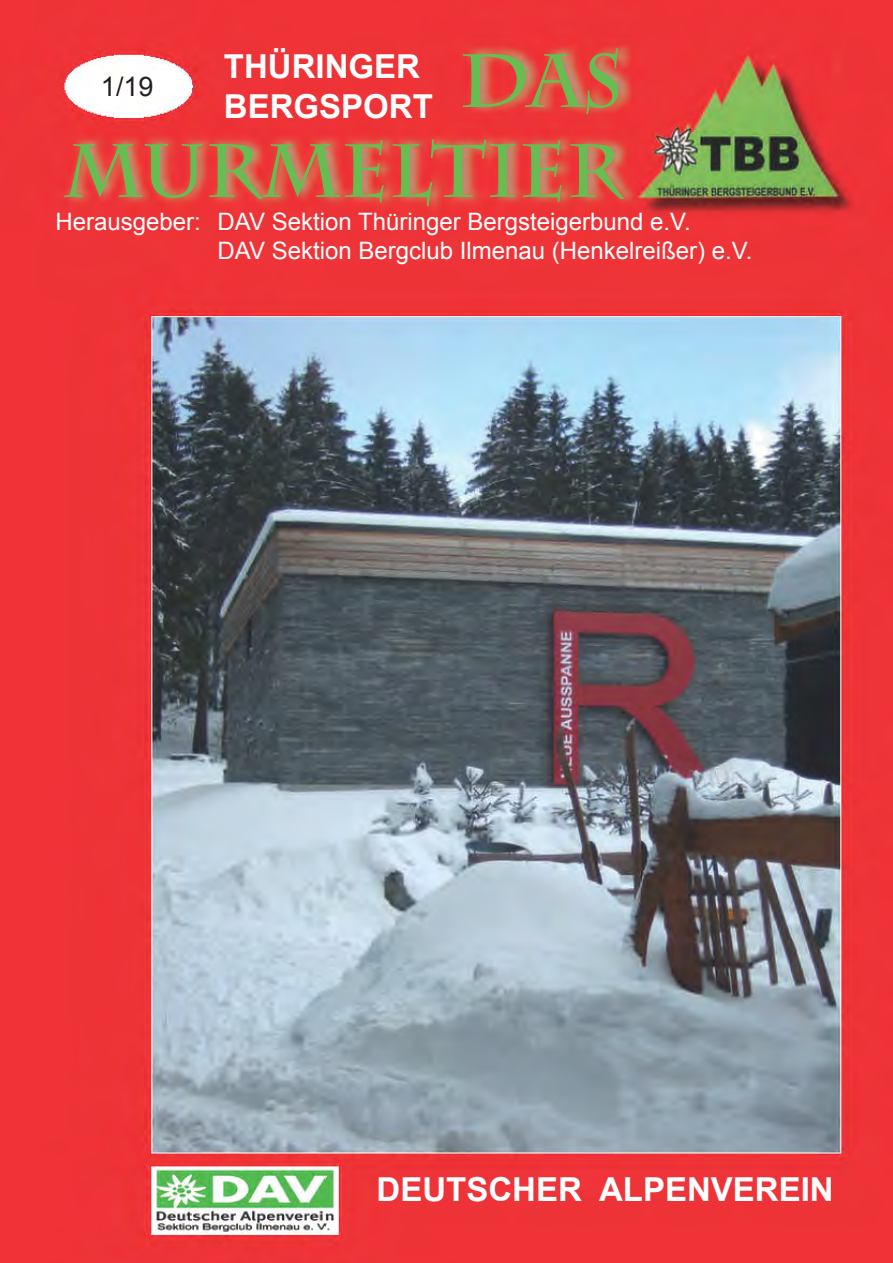
<style>
.page{position:relative;width:893px;height:1263px;background:#fff}
.page>*{position:absolute;margin:0;border:0;box-sizing:border-box;transform-origin:0 0}
.t1{font:700 75px/90px "Charlemagne Std";color:#68bd52;text-align:right}
.t2{font:700 33px/39.6px "Arial";color:#fff}
.t3{font:27px "Arial";color:#231f20}
.t4{font:24px/28.8px "Arial";color:#fff}
</style>
<div class="page">
<img style="left:0;top:0;width:893px;height:1263px">
<h1 class="t1" style="left:64px;top:37px;width:560px">DAS<br>MURMELTIER</h1>
<h2 class="t2" style="left:224px;top:48px;width:209px">THÜRINGER<br>BERGSPORT</h2>
<p class="t3" style="left:101px;top:69px;width:54px">1/19</p>
<p class="t4" style="left:218px;top:207px;width:536px;text-indent:-162px">Herausgeber: DAV Sektion Thüringer Bergsteigerbund e.V.<br>DAV Sektion Bergclub Ilmenau (Henkelreißer) e.V.</p>
<h2 class="t2" style="left:377px;top:1171px;width:459px">DEUTSCHER ALPENVEREIN</h2>
</div>
